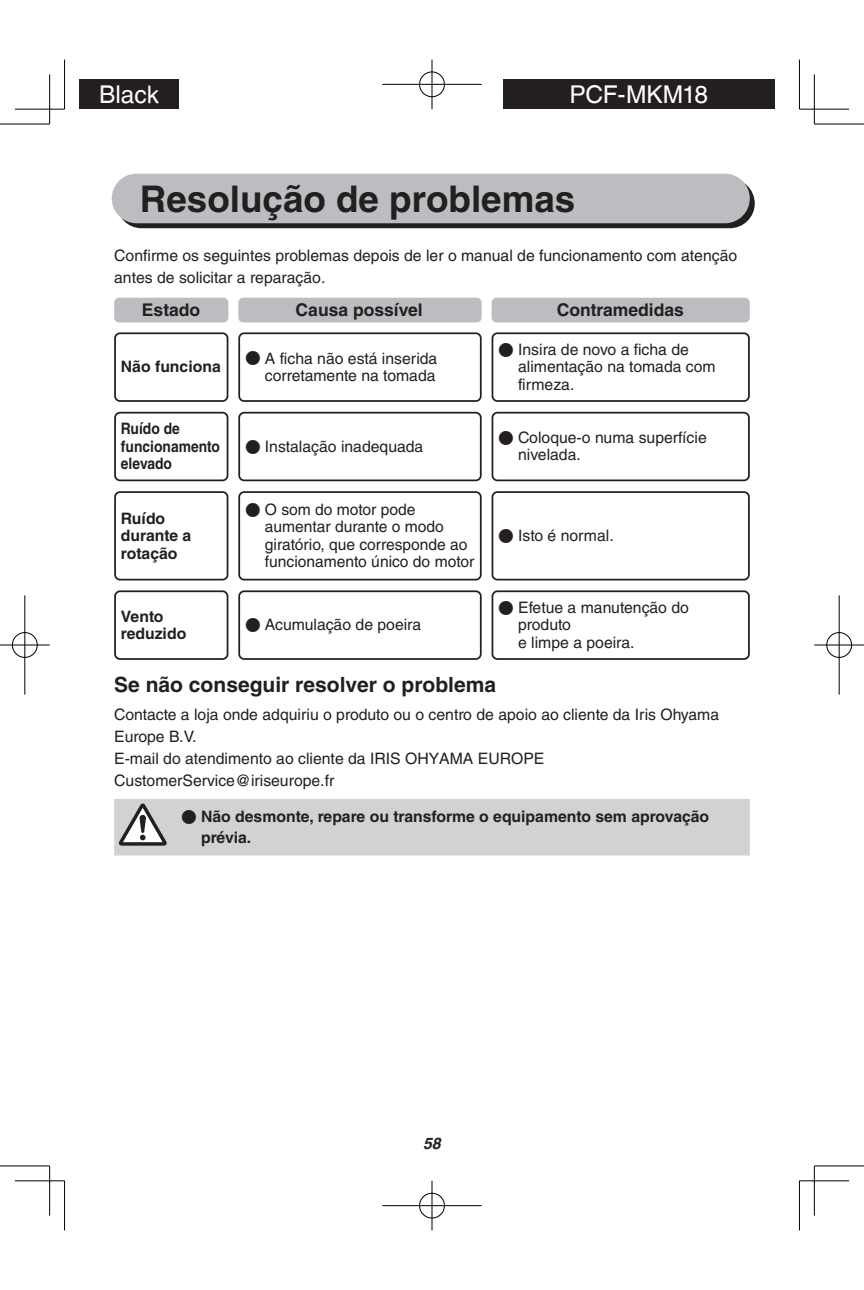
<style>
.page{position:relative;width:864px;height:1290px;background:#fff}
.page>*{position:absolute;margin:0;border:0;box-sizing:border-box;transform-origin:0 0}
.t1{font:700 36.75px "Helvetica LT Std";color:#231f20}
.t2{font:24.5px "Helvetica LT";letter-spacing:-.005em;color:#fff}
.t3{font:700 21px "Helvetica LT Std";color:#231f20}
.t4{font:700 17.5px "Helvetica LT Std";color:#231f20}
.t5{font:15.75px/17.5px "Helvetica LT Std";color:#231f20}
.t6{font:700 15.75px/17.5px "Helvetica LT Std";color:#231f20}
.t7{font:700 15.75px/17.5px "Helvetica LT Std";color:#231f20;scale:.88 1}
.t8{font:italic 700 15.75px "Helvetica";color:#231f20}
.s1{font-family:"Shin Go Pro";font-weight:700}
.s2{font-family:"Shin Go Pro"}
</style>
<div class="page">
<div style="left:79px;top:79px;width:100px;height:30px;background:#231f20"></div>
<div style="left:503px;top:79px;width:271px;height:30px;background:#231f20"></div>
<svg style="left:117px;top:179px;width:637px;height:49px;background:#2b2829"></svg>
<div style="left:112px;top:174px;width:637px;height:49px;background:#bcbdc0;border-radius:25px"></div>
<div style="left:114px;top:332px;width:114px;height:70px;border:2px solid #231f20;border-radius:5px"></div>
<div style="left:238px;top:332px;width:243px;height:70px;border:2px solid #231f20;border-radius:5px"></div>
<div style="left:491px;top:332px;width:258px;height:70px;border:2px solid #231f20;border-radius:5px"></div>
<div style="left:114px;top:298px;width:114px;height:24px;background:#bcbdc0;border-radius:5px"></div>
<div style="left:238px;top:298px;width:243px;height:24px;background:#bcbdc0;border-radius:5px"></div>
<div style="left:491px;top:298px;width:258px;height:24px;background:#bcbdc0;border-radius:5px"></div>
<div style="left:114px;top:412px;width:114px;height:69px;border:2px solid #231f20;border-radius:5px"></div>
<div style="left:238px;top:412px;width:243px;height:69px;border:2px solid #231f20;border-radius:5px"></div>
<div style="left:491px;top:412px;width:258px;height:69px;border:2px solid #231f20;border-radius:5px"></div>
<div style="left:114px;top:590px;width:114px;height:70px;border:2px solid #231f20;border-radius:5px"></div>
<div style="left:114px;top:491px;width:114px;height:89px;border:2px solid #231f20;border-radius:5px"></div>
<div style="left:238px;top:491px;width:243px;height:89px;border:2px solid #231f20;border-radius:5px"></div>
<div style="left:238px;top:590px;width:243px;height:70px;border:2px solid #231f20;border-radius:5px"></div>
<div style="left:491px;top:491px;width:258px;height:89px;border:2px solid #231f20;border-radius:5px"></div>
<div style="left:491px;top:590px;width:258px;height:70px;border:2px solid #231f20;border-radius:5px"></div>
<div style="left:114px;top:799px;width:635px;height:56px;background:#d1d2d4"></div>
<hr style="left:0;top:124px;width:50px;height:1px;background:#000">
<hr style="left:814px;top:124px;width:49px;height:1px;background:#000">
<hr style="left:0;top:1165px;width:50px;height:1px;background:#000">
<hr style="left:814px;top:1165px;width:49px;height:1px;background:#000">
<hr style="left:64px;top:60px;width:1px;height:49px;background:#000">
<hr style="left:64px;top:1181px;width:1px;height:49px;background:#000">
<hr style="left:798px;top:60px;width:1px;height:49px;background:#000">
<hr style="left:798px;top:1181px;width:1px;height:49px;background:#000">
<hr style="left:15px;top:109px;width:49px;height:1px;background:#000">
<hr style="left:799px;top:109px;width:49px;height:1px;background:#000">
<hr style="left:15px;top:1180px;width:49px;height:1px;background:#000">
<hr style="left:799px;top:1180px;width:49px;height:1px;background:#000">
<hr style="left:49px;top:74px;width:1px;height:50px;background:#000">
<hr style="left:49px;top:1166px;width:1px;height:49px;background:#000">
<hr style="left:813px;top:74px;width:1px;height:50px;background:#000">
<hr style="left:813px;top:1166px;width:1px;height:49px;background:#000">
<div style="left:418px;top:71px;width:27px;height:27px;border:2px solid #fff;border-radius:50%"></div>
<hr style="left:382px;top:83px;width:99px;height:2px;background:#fff">
<hr style="left:430px;top:60px;width:3px;height:49px;background:#fff">
<div style="left:419px;top:72px;width:25px;height:25px;border:1px solid #000;border-radius:50%"></div>
<hr style="left:382px;top:84px;width:99px;height:1px;background:#000">
<hr style="left:431px;top:60px;width:1px;height:49px;background:#000">
<div style="left:418px;top:1192px;width:27px;height:27px;border:2px solid #fff;border-radius:50%"></div>
<hr style="left:382px;top:1204px;width:99px;height:3px;background:#fff">
<hr style="left:430px;top:1181px;width:3px;height:49px;background:#fff">
<div style="left:419px;top:1193px;width:25px;height:25px;border:1px solid #000;border-radius:50%"></div>
<hr style="left:382px;top:1205px;width:99px;height:1px;background:#000">
<hr style="left:431px;top:1181px;width:1px;height:49px;background:#000">
<div style="left:11px;top:631px;width:27px;height:27px;border:2px solid #fff;border-radius:50%"></div>
<hr style="left:0;top:644px;width:50px;height:2px;background:#fff">
<hr style="left:24px;top:595px;width:2px;height:99px;background:#fff">
<div style="left:12px;top:632px;width:25px;height:26px;border:1px solid #000;border-radius:50%"></div>
<hr style="left:0;top:645px;width:50px;height:1px;background:#000">
<hr style="left:25px;top:595px;width:1px;height:99px;background:#000">
<div style="left:825px;top:631px;width:27px;height:27px;border:2px solid #fff;border-radius:50%"></div>
<hr style="left:814px;top:644px;width:49px;height:2px;background:#fff">
<hr style="left:837px;top:595px;width:2px;height:99px;background:#fff">
<div style="left:826px;top:632px;width:25px;height:26px;border:1px solid #000;border-radius:50%"></div>
<hr style="left:814px;top:645px;width:49px;height:1px;background:#000">
<hr style="left:838px;top:595px;width:1px;height:99px;background:#000">
<h2 class="t2" style="left:99px;top:80px;width:61px">Black</h2>
<h2 class="t2" style="left:569px;top:80px;width:140px">PCF-MKM18</h2>
<h1 class="t1" style="left:140px;top:176px;width:437px">Resolução de problemas</h1>
<p class="t5" style="left:114px;top:245px;width:624px;line-height:22.1px">Confirme os seguintes problemas depois de ler o manual de funcionamento com atenção antes de solicitar a reparação.</p>
<p class="t4" style="left:142px;top:299px;width:60px">Estado</p>
<p class="t4" style="left:295px;top:299px;width:129px">Causa possível</p>
<p class="t4" style="left:556px;top:299px;width:129px">Contramedidas</p>
<p class="t6" style="left:121px;top:358px;width:101px">Não funciona</p>
<p class="t5" style="left:245px;top:349px;width:194px;text-align:right"><span class="s1">●</span> A ficha não está inserida corretamente na tomada</p>
<p class="t5" style="left:518px;top:340px;width:199px;text-indent:-20px"><span class="s1">●</span> Insira de novo a ficha de alimentação na tomada com firmeza.</p>
<p class="t7" style="left:121px;top:420px;width:114px">Ruído de funcionamento elevado</p>
<p class="t5" style="left:245px;top:437px;width:180px"><span class="s1">●</span> Instalação inadequada</p>
<p class="t5" style="left:518px;top:429px;width:190px;text-indent:-20px"><span class="s1">●</span> Coloque-o numa superfície nivelada.</p>
<p class="t6" style="left:121px;top:509px;width:72px">Ruído durante a rotação</p>
<p class="t5" style="left:265px;top:500px;width:211px;text-indent:-20px"><span class="s1">●</span> O som do motor pode aumentar durante o modo giratório, que corresponde ao funcionamento único do motor</p>
<p class="t6" style="left:121px;top:607px;width:67px">Vento reduzido</p>
<p class="t5" style="left:245px;top:616px;width:177px"><span class="s1">●</span> Acumulação de poeira</p>
<p class="t5" style="left:498px;top:527px;width:117px"><span class="s1">●</span> Isto é normal.</p>
<p class="t5" style="left:518px;top:598px;width:172px;text-indent:-20px"><span class="s1">●</span> Efetue a manutenção do produto<br>e limpe a poeira.</p>
<h3 class="t3" style="left:114px;top:672px;width:383px">Se não conseguir resolver o problema</h3>
<p class="t5" style="left:114px;top:703px;width:606px;line-height:22.1px">Contacte a loja onde adquiriu o produto ou o centro de apoio ao cliente da Iris Ohyama Europe B.V.<br>E-mail do atendimento ao cliente da IRIS OHYAMA EUROPE CustomerService@iriseurope.fr</p>
<p class="t6" style="left:201px;top:805px;width:509px;line-height:21px;text-indent:-20px"><span class="s2">●</span> Não desmonte, repare ou transforme o equipamento sem aprovação prévia.</p>
<p class="t8" style="left:423px;top:1133px;width:19px">58</p>
</div>
